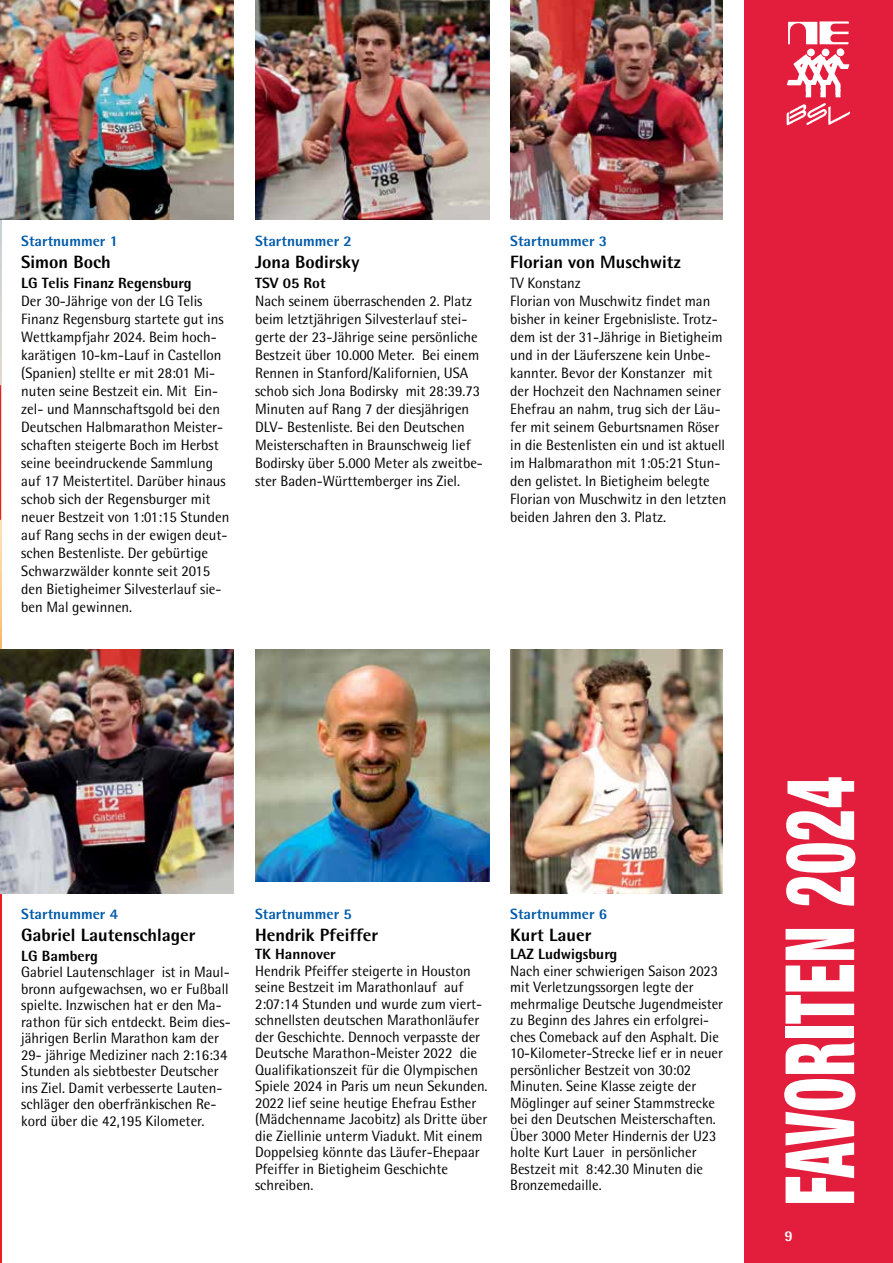
<style>
.page{position:relative;width:893px;height:1263px;background:#fff}
.page>*{position:absolute;margin:0;border:0;box-sizing:border-box;transform-origin:0 0}
.t1{font:900 condensed 96px "Helvetica Neue";letter-spacing:.015em;color:#fff;scale:.64 1}
.t2{font:800 17.85px "Rotis Semi Sans";color:#000}
.t3{font:15px/18px "Rotis Semi Sans";color:#000}
.t4{font:800 15px "Rotis Semi Sans";color:#fff}
.t5{font:800 14.85px "Rotis Semi Sans";color:#005baa}
.t6{font:800 14.85px "Rotis Semi Sans";color:#000}
</style>
<div class="page">
<div style="left:744px;top:0;width:149px;height:1263px;background:#e31d3c"></div>
<img style="left:786px;top:21px;width:64px;height:105px">
<img style="left:0;top:219px;width:1px;height:430px">
<hr style="left:0;top:840px;width:1px;height:423px;background:#ed1d24">
<hr style="left:0;top:385px;width:1px;height:135px;background:#ed1d24">
<img style="left:0;top:0;width:234px;height:219px">
<img style="left:0;top:649px;width:234px;height:244px">
<img style="left:255px;top:0;width:234px;height:219px">
<img style="left:255px;top:649px;width:234px;height:233px">
<img style="left:510px;top:0;width:213px;height:219px">
<img style="left:510px;top:649px;width:213px;height:244px">
<p class="t5" style="left:21px;top:231px;width:98px">Startnummer 1</p>
<p class="t2" style="left:21px;top:251px;width:91px">Simon Boch</p>
<p class="t6" style="left:21px;top:273px;width:172px">LG Telis Finanz Regensburg</p>
<p class="t3" style="left:21px;top:291px;width:210px">Der 30-Jährige von der LG Telis<br>Finanz Regensburg startete gut ins<br>Wettkampfjahr 2024. Beim hoch&shy;karätigen 10-km-Lauf in Castellon (Spanien) stellte er mit 28:01 Mi&shy;nuten seine Bestzeit ein. Mit Ein&shy;zel- und Mannschaftsgold bei den<br>Deutschen Halbmarathon Meister&shy;schaften steigerte Boch im Herbst seine beeindruckende Sammlung auf 17 Meistertitel. Darüber hinaus schob sich der Regensburger mit neuer Bestzeit von 1:01:15 Stunden auf Rang sechs in der ewigen deut&shy;schen Bestenliste. Der gebürtige<br>Schwarzwälder konnte seit 2015 den Bietigheimer Silvesterlauf sie&shy;ben Mal gewinnen.</p>
<p class="t5" style="left:255px;top:231px;width:98px">Startnummer 2</p>
<p class="t2" style="left:255px;top:251px;width:106px">Jona Bodirsky</p>
<p class="t6" style="left:255px;top:273px;width:72px">TSV 05 Rot</p>
<p class="t3" style="left:255px;top:291px;width:229px">Nach seinem überraschenden 2. Platz beim letztjährigen Silvesterlauf stei&shy;gerte der 23-Jährige seine persönliche Bestzeit über 10.000 Meter. Bei einem Rennen in Stanford/Kalifornien, USA schob sich Jona Bodirsky mit 28:39.73<br>Minuten auf Rang 7 der diesjährigen DLV- Bestenliste. Bei den Deutschen Meisterschaften in Braunschweig lief Bodirsky über 5.000 Meter als zweitbe&shy;ster Baden-Württemberger ins Ziel.</p>
<p class="t5" style="left:510px;top:231px;width:98px">Startnummer 3</p>
<p class="t2" style="left:510px;top:251px;width:172px">Florian von Muschwitz</p>
<p class="t3" style="left:510px;top:273px;width:218px">TV Konstanz<br>Florian von Muschwitz findet man bisher in keiner Ergebnisliste. Trotz&shy;dem ist der 31-Jährige in Bietigheim und in der Läuferszene kein Unbe&shy;kannter. Bevor der Konstanzer mit der Hochzeit den Nachnamen seiner Ehefrau an nahm, trug sich der Läu&shy;fer mit seinem Geburtsnamen Röser in die Bestenlisten ein und ist aktuell im Halbmarathon mit 1:05:21 Stun&shy;den gelistet. In Bietigheim belegte Florian von Muschwitz in den letzten beiden Jahren den 3. Platz.</p>
<p class="t5" style="left:21px;top:904px;width:98px">Startnummer 4</p>
<p class="t2" style="left:21px;top:924px;width:176px">Gabriel Lautenschlager</p>
<p class="t6" style="left:21px;top:946px;width:78px">LG Bamberg</p>
<p class="t3" style="left:21px;top:964px;width:211px;line-height:16.5px">Gabriel Lautenschlager ist in Maul&shy;bronn aufgewachsen, wo er Fußball spielte. Inzwischen hat er den Ma&shy;rathon für sich entdeckt. Beim dies&shy;jährigen Berlin Marathon kam der 29- jährige Mediziner nach 2:16:34<br>Stunden als siebtbester Deutscher ins Ziel. Damit verbesserte Lauten&shy;schläger den oberfränkischen Re&shy;kord über die 42,195 Kilometer.</p>
<p class="t5" style="left:255px;top:904px;width:98px">Startnummer 5</p>
<p class="t2" style="left:255px;top:924px;width:124px">Hendrik Pfeiffer</p>
<p class="t6" style="left:255px;top:945px;width:82px">TK Hannover</p>
<p class="t3" style="left:255px;top:962px;width:234px;line-height:16.5px">Hendrik Pfeiffer steigerte in Houston seine Bestzeit im Marathonlauf auf 2:07:14 Stunden und wurde zum viert&shy;schnellsten deutschen Marathonläufer der Geschichte. Dennoch verpasste der Deutsche Marathon-Meister 2022 die Qualifikationszeit für die Olympischen Spiele 2024 in Paris um neun Sekunden.<br>2022 lief seine heutige Ehefrau Esther (Mädchenname Jacobitz) als Dritte über die Ziellinie unterm Viadukt. Mit einem Doppelsieg könnte das Läufer-Ehepaar Pfeiffer in Bietigheim Geschichte schreiben.</p>
<p class="t5" style="left:510px;top:904px;width:98px">Startnummer 6</p>
<p class="t2" style="left:510px;top:924px;width:83px">Kurt Lauer</p>
<p class="t6" style="left:510px;top:945px;width:109px">LAZ Ludwigsburg</p>
<p class="t3" style="left:510px;top:962px;width:214px;line-height:16.5px">Nach einer schwierigen Saison 2023 mit Verletzungssorgen legte der mehrmalige Deutsche Jugendmeister zu Beginn des Jahres ein erfolgrei&shy;ches Comeback auf den Asphalt. Die 10-Kilometer-Strecke lief er in neuer persönlicher Bestzeit von 30:02<br>Minuten. Seine Klasse zeigte der Möglinger auf seiner Stammstrecke bei den Deutschen Meisterschaften.<br>Über 3000 Meter Hindernis der U23 holte Kurt Lauer in persönlicher Bestzeit mit 8:42.30 Minuten die Bronzemedaille.</p>
<h1 class="t1" style="left:761px;top:1205px;width:672px;rotate:-90deg">FAVORITEN 2024</h1>
<p class="t4" style="left:784px;top:1226px;width:10px">9</p>
</div>
